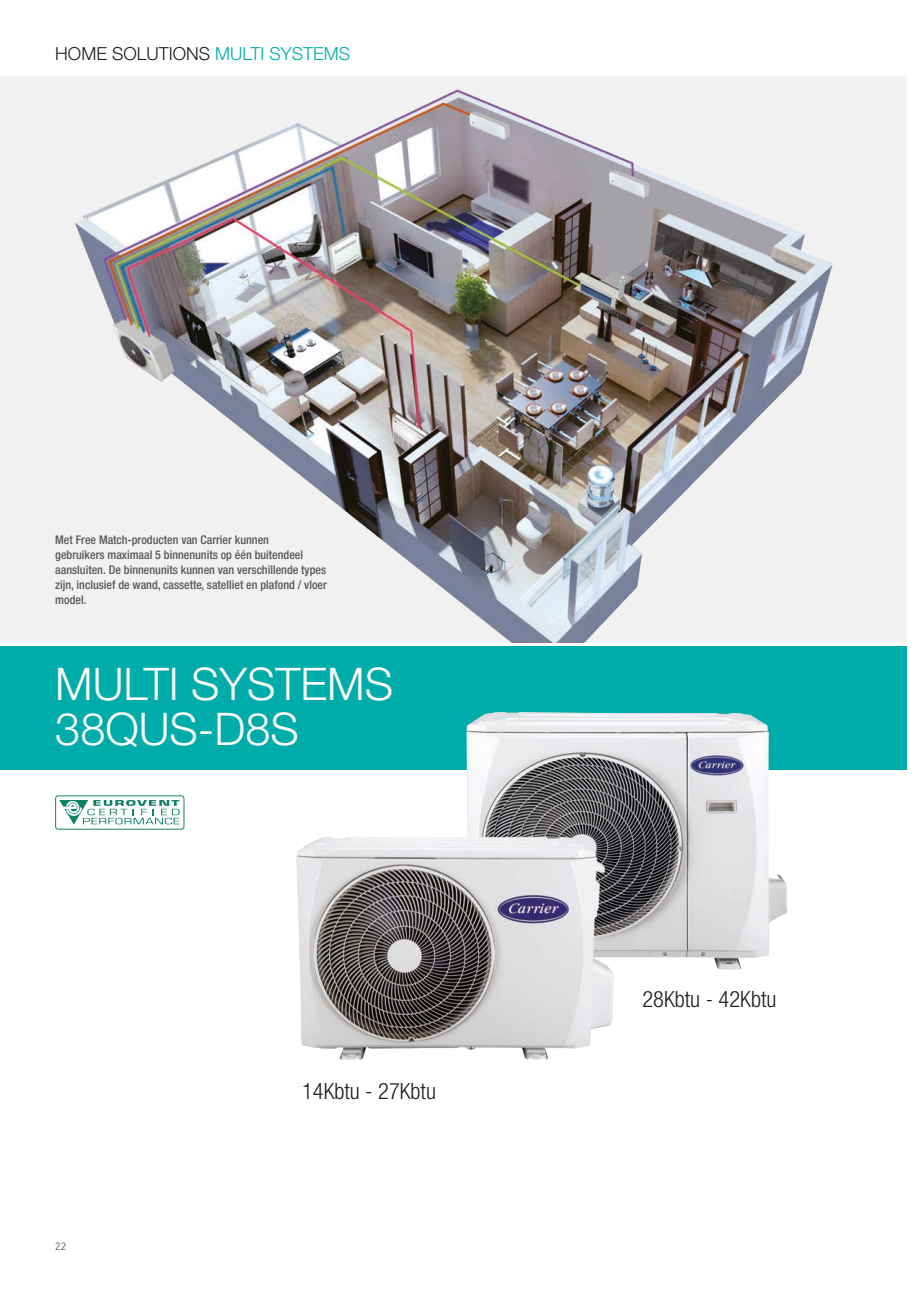
<style>
.page{position:relative;width:919px;height:1289px;background:#fff}
.page>*{position:absolute;margin:0;border:0;box-sizing:border-box;transform-origin:0 0}
.t1{font:300 45px "Helvetica Neue LT Std";color:#fff}
.t2{font:300 condensed 22.5px "Helvetica Neue LT Std";color:#1d1d1b}
.t3{font:300 18px "Helvetica Neue LT Std";color:#1d1d1b}
.t4{font:500 condensed 12px/15px "Helvetica Neue LT Std";color:#575756}
.t5{font:10.5px "URWDIN";color:#6f6e61}
.s1{color:#00aca9}
</style>
<div class="page">
<div style="left:0;top:646px;width:906px;height:124px;background:#00aca9"></div>
<img style="left:466px;top:712px;width:321px;height:258px">
<div style="left:0;top:77px;width:906px;height:565px;background:#f1f1f1"></div>
<img style="left:75px;top:89px;width:758px;height:553px">
<img style="left:296px;top:816px;width:352px;height:244px">
<svg style="left:55px;top:795px;width:129px;height:34px"></svg>
<p class="t3" style="left:55px;top:42px;width:296px">HOME SOLUTIONS <span class="s1">MULTI SYSTEMS</span></p>
<p class="t4" style="left:55px;top:532px;width:273px">Met Free Match-producten van Carrier kunnen<br>gebruikers maximaal 5 binnenunits op één buitendeel aansluiten. De binnenunits kunnen van verschillende types zijn, inclusief de wand, cassette, satelliet en plafond / vloer model.</p>
<p class="t1" style="left:55px;top:656px;width:339px">MULTI SYSTEMS</p>
<p class="t1" style="left:55px;top:701px;width:245px">38QUS-D8S</p>
<p class="t5" style="left:55px;top:1238px;width:13px">22</p>
<p class="t2" style="left:302px;top:1077px;width:135px">14Kbtu - 27Kbtu</p>
<p class="t2" style="left:642px;top:985px;width:135px">28Kbtu - 42Kbtu</p>
</div>
